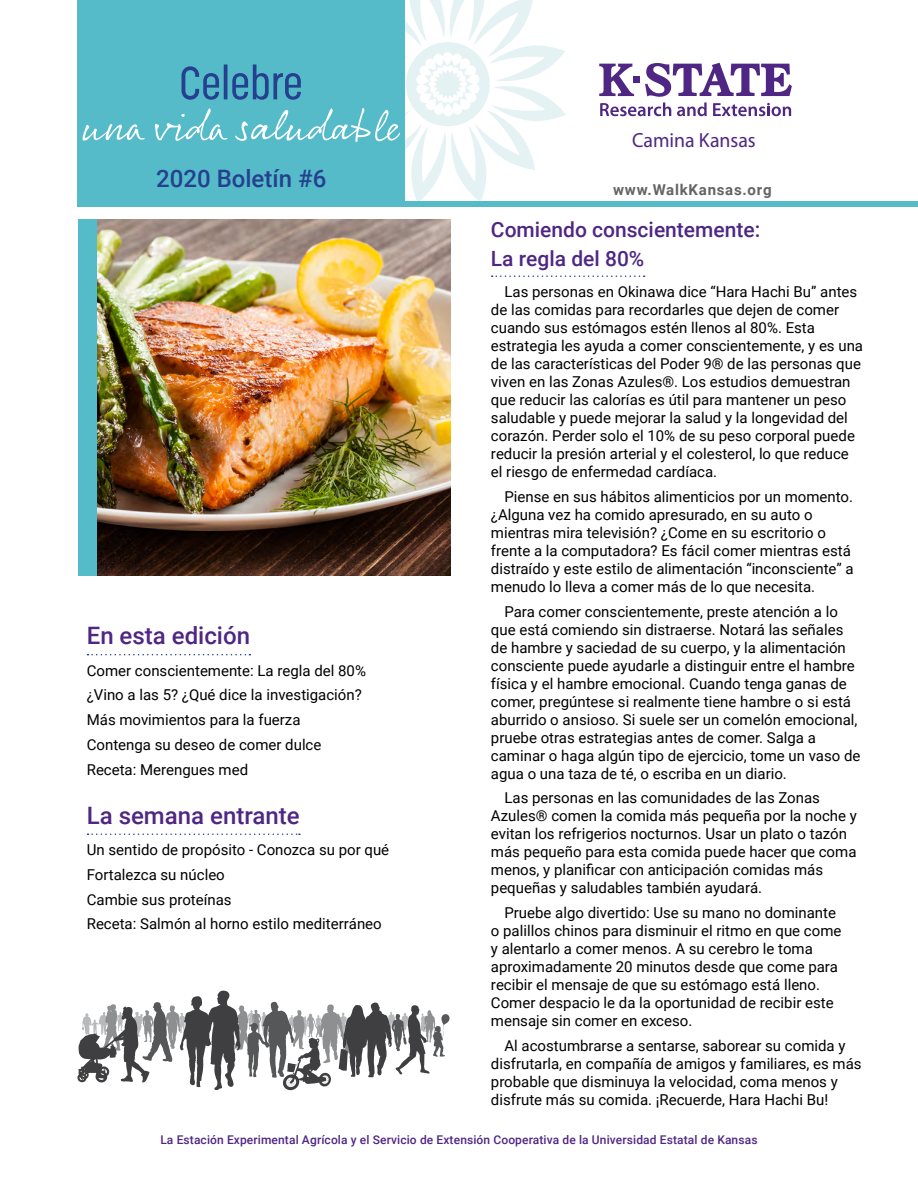
<style>
.page{position:relative;width:918px;height:1188px;background:#fff}
.page>*{position:absolute;margin:0;border:0;box-sizing:border-box;transform-origin:0 0}
.t1{font:500 24px "Roboto";color:#4f2683}
.t2{font:500 24px "Roboto";color:#25408f}
.t3{font:500 21px/28.8px "Roboto";color:#4f2683}
.t4{font:20.55px "Myriad Pro";color:#4f2683}
.t5{font:15px/18px "Roboto";color:#000}
.t6{font:700 15px "Roboto";letter-spacing:.05em;color:#636466}
.t7{font:500 12px "Roboto";letter-spacing:.01em;color:#4f2683}
</style>
<div class="page">
<div style="left:77px;top:0;width:328px;height:206px;background:#55bbc8"></div>
<div style="left:404px;top:201px;width:514px;height:5px;background:#55bbc8"></div>
<svg style="left:77px;top:991px;width:373px;height:99px"></svg>
<svg style="left:492px;top:275px;width:153px;height:2px"></svg>
<svg style="left:88px;top:833px;width:212px;height:2px"></svg>
<svg style="left:88px;top:654px;width:162px;height:1px"></svg>
<svg style="left:82px;top:124px;width:63px;height:17px"></svg>
<svg style="left:599px;top:63px;width:193px;height:53px"></svg>
<svg style="left:155px;top:0;width:411px;height:201px"></svg>
<img style="left:97px;top:219px;width:354px;height:357px">
<div style="left:78px;top:219px;width:19px;height:357px;background:#55bbc8"></div>
<h2 class="t2" style="left:156px;top:162px;width:172px">2020 Boletín #6</h2>
<h2 class="t1" style="left:87px;top:619px;width:165px">En esta edición</h2>
<p class="t5" style="left:87px;top:657px;width:281px;line-height:24.8px">Comer conscientemente: La regla del 80% ¿Vino a las 5? ¿Qué dice la investigación?<br>Más movimientos para la fuerza Contenga su deseo de comer dulce Receta: Merengues med</p>
<h2 class="t1" style="left:87px;top:798px;width:214px">La semana entrante</h2>
<p class="t5" style="left:87px;top:837px;width:304px;line-height:24.8px">Un sentido de propósito - Conozca su por qué<br>Fortalezca su núcleo<br>Cambie sus proteínas<br>Receta: Salmón al horno estilo mediterráneo</p>
<p class="t4" style="left:632px;top:128px;width:125px">Camina Kansas</p>
<p class="t6" style="left:613px;top:179px;width:160px">www.WalkKansas.org</p>
<h3 class="t3" style="left:491px;top:214px;width:271px">Comiendo conscientemente:<br>La regla del 80%</h3>
<p class="t5" style="left:491px;top:282px;width:374px;text-indent:14px">Las personas en Okinawa dice “Hara Hachi Bu” antes de las comidas para recordarles que dejen de comer cuando sus estómagos estén llenos al 80%. Esta estrategia les ayuda a comer conscientemente, y es una de las características del Poder 9® de las personas que viven en las Zonas Azules®. Los estudios demuestran que reducir las calorías es útil para mantener un peso saludable y puede mejorar la salud y la longevidad del corazón. Perder solo el 10% de su peso corporal puede reducir la presión arterial y el colesterol, lo que reduce el riesgo de enfermedad cardíaca.</p>
<p class="t5" style="left:491px;top:487px;width:364px;text-indent:14px">Piense en sus hábitos alimenticios por un momento. ¿Alguna vez ha comido apresurado, en su auto o mientras mira televisión? ¿Come en su escritorio o frente a la computadora? Es fácil comer mientras está distraído y este estilo de alimentación “inconsciente” a menudo lo lleva a comer más de lo que necesita.</p>
<p class="t5" style="left:491px;top:602px;width:371px;text-indent:14px">Para comer conscientemente, preste atención a lo que está comiendo sin distraerse. Notará las señales de hambre y saciedad de su cuerpo, y la alimentación consciente puede ayudarle a distinguir entre el hambre física y el hambre emocional. Cuando tenga ganas de comer, pregúntese si realmente tiene hambre o si está aburrido o ansioso. Si suele ser un comelón emocional, pruebe otras estrategias antes de comer. Salga a caminar o haga algún tipo de ejercicio, tome un vaso de agua o una taza de té, o escriba en un diario.</p>
<p class="t5" style="left:491px;top:789px;width:367px;text-indent:14px">Las personas en las comunidades de las Zonas Azules® comen la comida más pequeña por la noche y evitan los refrigerios nocturnos. Usar un plato o tazón más pequeño para esta comida puede hacer que coma menos, y planificar con anticipación comidas más</p>
<p class="t5" style="left:504px;top:875px;width:333px;line-height:24.8px;text-indent:-14px">pequeñas y saludables también ayudará.<br>Pruebe algo divertido: Use su mano no dominante</p>
<p class="t5" style="left:491px;top:921px;width:352px">o palillos chinos para disminuir el ritmo en que come y alentarlo a comer menos. A su cerebro le toma aproximadamente 20 minutos desde que come para recibir el mensaje de que su estómago está lleno.<br>Comer despacio le da la oportunidad de recibir este mensaje sin comer en exceso.</p>
<p class="t5" style="left:491px;top:1036px;width:372px;text-indent:14px">Al acostumbrarse a sentarse, saborear su comida y disfrutarla, en compañía de amigos y familiares, es más probable que disminuya la velocidad, coma menos y disfrute más su comida. ¡Recuerde, Hara Hachi Bu!</p>
<p class="t7" style="left:160px;top:1132px;width:599px">La Estación Experimental Agrícola y el Servicio de Extensión Cooperativa de la Universidad Estatal de Kansas</p>
</div>
